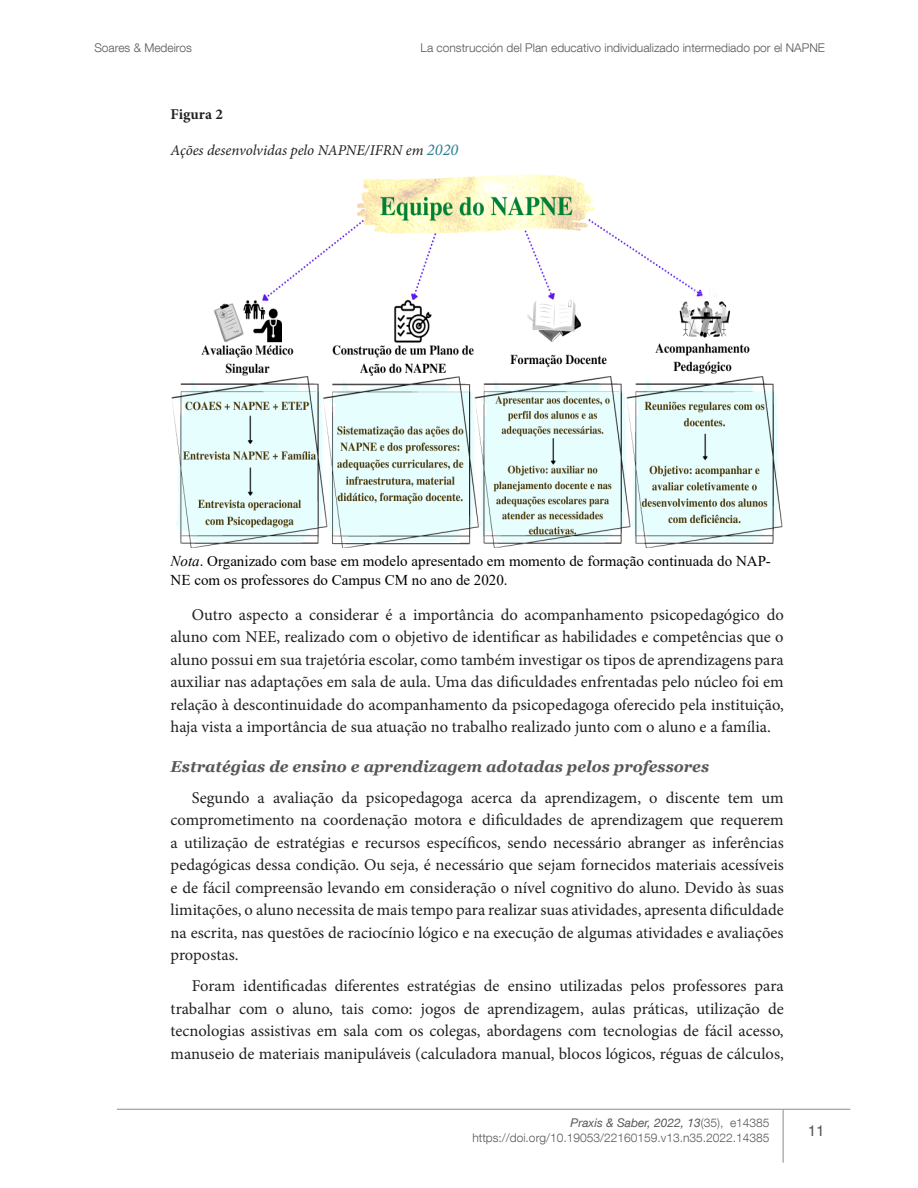
<style>
.page{position:relative;width:918px;height:1188px;background:#fff}
.page>*{position:absolute;margin:0;border:0;box-sizing:border-box;transform-origin:0 0}
.Texto_corrido{font:16.5px/22.5px "Minion Pro";color:#231f20;text-align:justify}
.titulo_segundo_nivel{font:italic 700 15.75px "Georgia";color:#57585a}
._7_APA_rodapé{font:15px/19.8px "Times New Roman";color:#000}
.titulo_figura_-tabla{font:italic 15px "Minion Pro";letter-spacing:-.005em;color:#231f20}
.titulo_figura_-tabla-2{font:700 15px "Minion Pro";color:#231f20}
.t1{font:15px "Helvetica World";color:#57585a}
.t2{font:300 12px/14.4px "Helvetica Neue LT Com";color:#57585a;text-align:right}
.s1{font-size:16.5px;color:#298195}
.s2{font-style:italic}
.s3{font-weight:400;font-style:italic}
</style>
<div class="page">
<hr style="left:117px;top:1109px;width:733px;height:1px;background:#6c6d70">
<hr style="left:783px;top:1110px;width:1px;height:53px;background:#6c6d70">
<img style="left:171px;top:174px;width:612px;height:374px">
<p class="t2" style="left:94px;top:40px;width:99px">Soares &amp; Medeiros</p>
<p class="t2" style="left:421px;top:40px;width:406px">La construcción del Plan educativo individualizado intermediado por el NAPNE</p>
<p class="titulo_figura_-tabla-2" style="left:171px;top:104px;width:54px">Figura 2</p>
<p class="titulo_figura_-tabla" style="left:171px;top:140px;width:289px">Ações desenvolvidas pelo NAPNE/IFRN em <span class="s1">2020</span></p>
<p class="_7_APA_rodapé" style="left:171px;top:550px;width:602px"><span class="s2">Nota</span>. Organizado com base em modelo apresentado em momento de formação continuada do NAP-<br>NE com os professores do Campus CM no ano de 2020.</p>
<p class="Texto_corrido" style="left:171px;top:604px;width:615px;text-indent:21px">Outro aspecto a considerar é a importância do acompanhamento psicopedagógico do aluno com NEE, realizado com o objetivo de identificar as habilidades e competências que o aluno possui em sua trajetória escolar, como também investigar os tipos de aprendizagens para auxiliar nas adaptações em sala de aula. Uma das dificuldades enfrentadas pelo núcleo foi em relação à descontinuidade do acompanhamento da psicopedagoga oferecido pela instituição, haja vista a importância de sua atuação no trabalho realizado junto com o aluno e a família.</p>
<p class="titulo_segundo_nivel" style="left:171px;top:756px;width:540px">Estratégias de ensino e aprendizagem adotadas pelos professores</p>
<p class="Texto_corrido" style="left:171px;top:787px;width:615px;text-indent:21px">Segundo a avaliação da psicopedagoga acerca da aprendizagem, o discente tem um comprometimento na coordenação motora e dificuldades de aprendizagem que requerem a utilização de estratégias e recursos específicos, sendo necessário abranger as inferências pedagógicas dessa condição. Ou seja, é necessário que sejam fornecidos materiais acessíveis e de fácil compreensão levando em consideração o nível cognitivo do aluno. Devido às suas limitações, o aluno necessita de mais tempo para realizar suas atividades, apresenta dificuldade na escrita, nas questões de raciocínio lógico e na execução de algumas atividades e avaliações propostas.</p>
<p class="Texto_corrido" style="left:171px;top:975px;width:615px;text-indent:21px">Foram identificadas diferentes estratégias de ensino utilizadas pelos professores para trabalhar com o aluno, tais como: jogos de aprendizagem, aulas práticas, utilização de tecnologias assistivas em sala com os colegas, abordagens com tecnologias de fácil acesso, manuseio de materiais manipuláveis (calculadora manual, blocos lógicos, réguas de cálculos,</p>
<p class="t2" style="left:472px;top:1115px;width:299px"><span class="s3">Praxis &amp; Saber, 2022, 13</span>(35), e14385 https://doi.org/10.19053/22160159.v13.n35.2022.14385</p>
<p class="t1" style="left:808px;top:1122px;width:18px">11</p>
</div>
